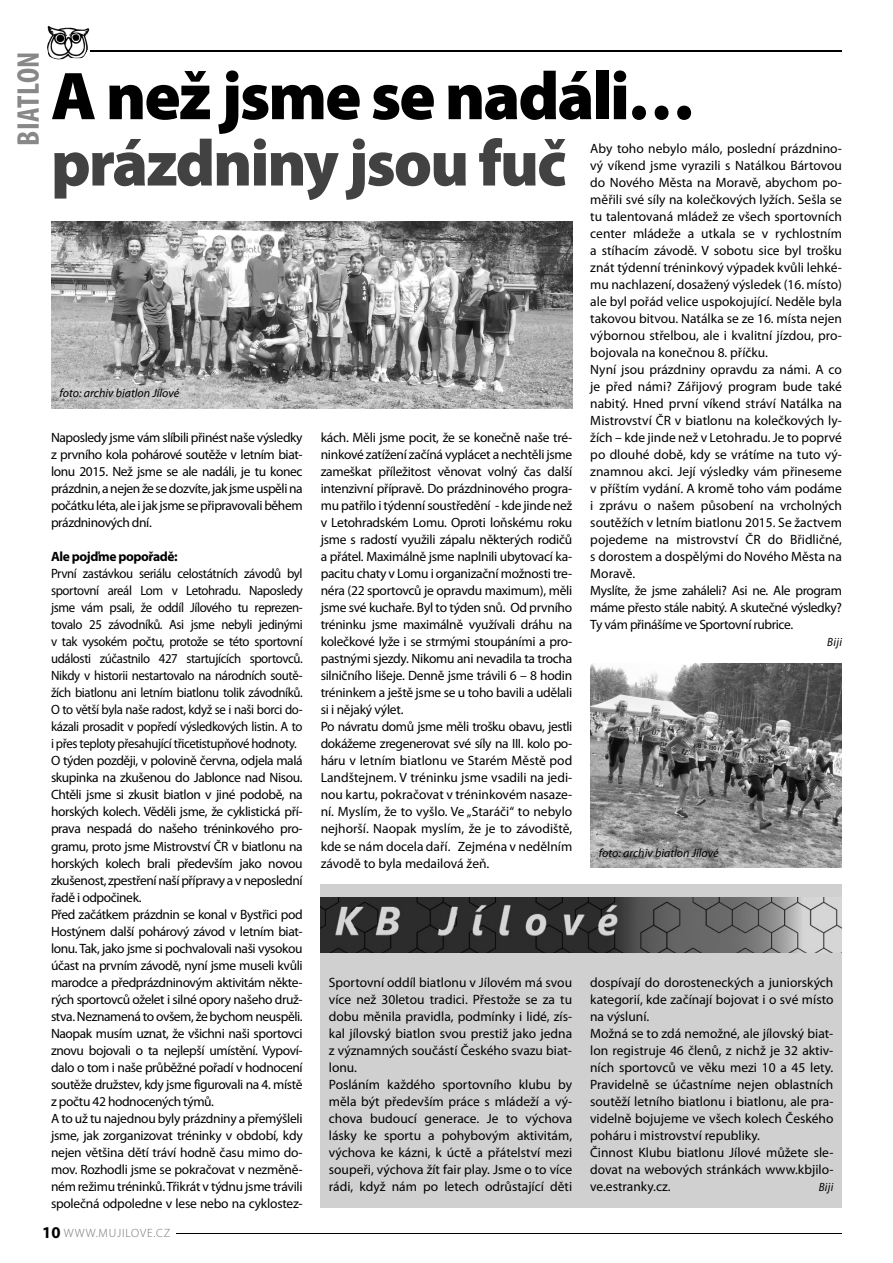
<style>
.page{position:relative;width:893px;height:1263px;background:#fff}
.page>*{position:absolute;margin:0;border:0;box-sizing:border-box;transform-origin:0 0}
.t1{font:900 68.25px "Myriad Pro";letter-spacing:-.03em;color:#000}
.t2{font:900 65.85px "Myriad Pro";letter-spacing:-.03em;color:#424242}
.t3{font:700 condensed 31.5px "Myriad Pro";letter-spacing:.02em;color:#888}
.t4{font:13.5px/17px "Myriad Pro";color:#000}
.t5{font:13.5px/17px "Myriad Pro";letter-spacing:-.02em;color:#000;scale:.95 1}
.t6{font:13.5px/17px "Myriad Pro";letter-spacing:-.02em;color:#000;text-align:justify}
.t7{font:700 13.5px "Myriad Pro";letter-spacing:-.03em;color:#000}
.t8{font:italic 12px "Myriad Pro";color:#000}
.t9{font:300 12px "Myriad Pro";letter-spacing:.07em;color:#717171}
.t10{font:italic 12px "Myriad Pro";color:#000;scale:.95 1}
.s1{font-weight:700;font-size:16.5px;color:#000}
</style>
<div class="page">
<img style="left:47px;top:25px;width:53px;height:35px">
<hr style="left:177px;top:1233px;width:665px;height:1px;background:#000">
<hr style="left:90px;top:51px;width:752px;height:1px;background:#000">
<div style="left:320px;top:884px;width:522px;height:324px;background:#d0d0d0"></div>
<img style="left:51px;top:221px;width:521px;height:187px">
<img style="left:321px;top:897px;width:521px;height:55px">
<img style="left:590px;top:663px;width:252px;height:204px">
<h3 class="t3" style="left:17px;top:146px;width:96px;rotate:-90deg">BIATLON</h3>
<h1 class="t1" style="left:51px;top:70px;width:646px">A než jsme se nadáli…</h1>
<h2 class="t2" style="left:51px;top:138px;width:517px">prázdniny jsou fuč</h2>
<p class="t4" style="left:590px;top:141px;width:253px">Aby toho nebylo málo, poslední prázdnino&shy;vý víkend jsme vyrazili s Natálkou Bártovou do Nového Města na Moravě, abychom po&shy;měřili své síly na kolečkových lyžích. Sešla se tu talentovaná mládež ze všech sportovních center mládeže a utkala se v rychlostním a stíhacím závodě. V sobotu sice byl trošku znát týdenní tréninkový výpadek kvůli lehké&shy;mu nachlazení, dosažený výsledek (16. místo) ale byl pořád velice uspokojující. Neděle byla takovou bitvou. Natálka se ze 16. místa nejen výbornou střelbou, ale i kvalitní jízdou, pro&shy;bojovala na konečnou 8. příčku.<br>Nyní jsou prázdniny opravdu za námi. A co je před námi? Zářijový program bude také nabitý. Hned první víkend stráví Natálka na Mistrovství ČR v biatlonu na kolečkových ly&shy;žích – kde jinde než v Letohradu. Je to poprvé po dlouhé době, kdy se vrátíme na tuto vý&shy;znamnou akci. Její výsledky vám přineseme v příštím vydání. A kromě toho vám podáme i zprávu o našem působení na vrcholných soutěžích v letním biatlonu 2015. Se žactvem pojedeme na mistrovství ČR do Břidličné, s dorostem a dospělými do Nového Města na Moravě.<br>Myslíte, že jsme zaháleli? Asi ne. Ale program máme přesto stále nabitý. A skutečné výsledky?<br>Ty vám přinášíme ve Sportovní rubrice.</p>
<p class="t10" style="left:827px;top:638px;width:17px">Biji</p>
<p class="t8" style="left:60px;top:389px;width:121px">foto: archiv biatlon Jílové</p>
<p class="t6" style="left:51px;top:430px;width:253px">Naposledy jsme vám slíbili přinést naše výsledky z prvního kola pohárové soutěže v letním biat&shy;lonu 2015. Než jsme se ale nadáli, je tu konec prázdnin, a nejen že se dozvíte, jak jsme uspěli na počátku léta, ale i jak jsme se připravovali během prázdninových dní.</p>
<p class="t7" style="left:51px;top:552px;width:128px">Ale pojďme popořadě:</p>
<p class="t5" style="left:51px;top:566px;width:266px">První zastávkou seriálu celostátních závodů byl sportovní areál Lom v Letohradu. Naposledy jsme vám psali, že oddíl Jílového tu reprezen&shy;tovalo 25 závodníků. Asi jsme nebyli jedinými v tak vysokém počtu, protože se této sportovní události zúčastnilo 427 startujících sportovců.<br>Nikdy v historii nestartovalo na národních soutě&shy;žích biatlonu ani letním biatlonu tolik závodníků.<br>O to větší byla naše radost, když se i naši borci do&shy;kázali prosadit v popředí výsledkových listin. A to i přes teploty přesahující třicetistupňové hodnoty.<br>O týden později, v polovině června, odjela malá skupinka na zkušenou do Jablonce nad Nisou.<br>Chtěli jsme si zkusit biatlon v jiné podobě, na horských kolech. Věděli jsme, že cyklistická pří&shy;prava nespadá do našeho tréninkového pro&shy;gramu, proto jsme Mistrovství ČR v biatlonu na horských kolech brali především jako novou zkušenost, zpestření naší přípravy a v neposlední řadě i odpočinek.<br>Před začátkem prázdnin se konal v Bystřici pod Hostýnem další pohárový závod v letním biat&shy;lonu. Tak, jako jsme si pochvalovali naši vysokou účast na prvním závodě, nyní jsme museli kvůli marodce a předprázdninovým aktivitám někte&shy;rých sportovců oželet i silné opory našeho druž&shy;stva. Neznamená to ovšem, že bychom neuspěli.<br>Naopak musím uznat, že všichni naši sportovci znovu bojovali o ta nejlepší umístění. Vypoví&shy;dalo o tom i naše průběžné pořadí v hodnocení soutěže družstev, kdy jsme figurovali na 4. místě z počtu 42 hodnocených týmů.<br>A to už tu najednou byly prázdniny a přemýšleli jsme, jak zorganizovat tréninky v období, kdy nejen většina dětí tráví hodně času mimo do&shy;mov. Rozhodli jsme se pokračovat v nezměně&shy;ném režimu tréninků. Třikrát v týdnu jsme trávili společná odpoledne v lese nebo na cyklostez-</p>
<p class="t6" style="left:321px;top:430px;width:253px;text-align:left">kách. Měli jsme pocit, že se konečně naše tré&shy;ninkové zatížení začíná vyplácet a nechtěli jsme zameškat příležitost věnovat volný čas další intenzivní přípravě. Do prázdninového progra&shy;mu patřilo i týdenní soustředění - kde jinde než v Letohradském Lomu. Oproti loňskému roku jsme s radostí využili zápalu některých rodičů a přátel. Maximálně jsme naplnili ubytovací ka&shy;pacitu chaty v Lomu i organizační možnosti tre&shy;néra (22 sportovců je opravdu maximum), měli jsme své kuchaře. Byl to týden snů. Od prvního tréninku jsme maximálně využívali dráhu na kolečkové lyže i se strmými stoupáními a pro&shy;pastnými sjezdy. Nikomu ani nevadila ta trocha silničního lišeje. Denně jsme trávili 6 – 8 hodin tréninkem a ještě jsme se u toho bavili a udělali si i nějaký výlet.<br>Po návratu domů jsme měli trošku obavu, jestli dokážeme zregenerovat své síly na III. kolo po&shy;háru v letním biatlonu ve Starém Městě pod Landštejnem. V tréninku jsme vsadili na jedi&shy;nou kartu, pokračovat v tréninkovém nasaze&shy;ní. Myslím, že to vyšlo. Ve „Staráči“ to nebylo nejhorší. Naopak myslím, že je to závodiště, kde se nám docela daří. Zejména v nedělním závodě to byla medailová žeň.</p>
<p class="t8" style="left:599px;top:848px;width:121px">foto: archiv biatlon Jílové</p>
<p class="t4" style="left:329px;top:975px;width:245px">Sportovní oddíl biatlonu v Jílovém má svou více než 30letou tradici. Přestože se za tu dobu měnila pravidla, podmínky i lidé, zís&shy;kal jílovský biatlon svou prestiž jako jedna z významných součástí Českého svazu biat&shy;lonu.<br>Posláním každého sportovního klubu by měla být především práce s mládeží a vý&shy;chova budoucí generace. Je to výchova lásky ke sportu a pohybovým aktivitám, výchova ke kázni, k úctě a přátelství mezi soupeři, výchova žít fair play. Jsme o to více rádi, když nám po letech odrůstající děti</p>
<p class="t4" style="left:590px;top:975px;width:245px">dospívají do dorosteneckých a juniorských kategorií, kde začínají bojovat i o své místo na výsluní.<br>Možná se to zdá nemožné, ale jílovský biat&shy;lon registruje 46 členů, z nichž je 32 aktiv&shy;ních sportovců ve věku mezi 10 a 45 lety.<br>Pravidelně se účastníme nejen oblastních soutěží letního biatlonu i biatlonu, ale pra&shy;videlně bojujeme ve všech kolech Českého poháru i mistrovství republiky.<br>Činnost Klubu biatlonu Jílové můžete sle&shy;dovat na webových stránkách www.kbjilo&shy;ve.estranky.cz.</p>
<p class="t10" style="left:819px;top:1182px;width:17px">Biji</p>
<p class="t9" style="left:42px;top:1229px;width:130px"><span class="s1">10</span> WWW.MUJILOVE.CZ</p>
</div>
